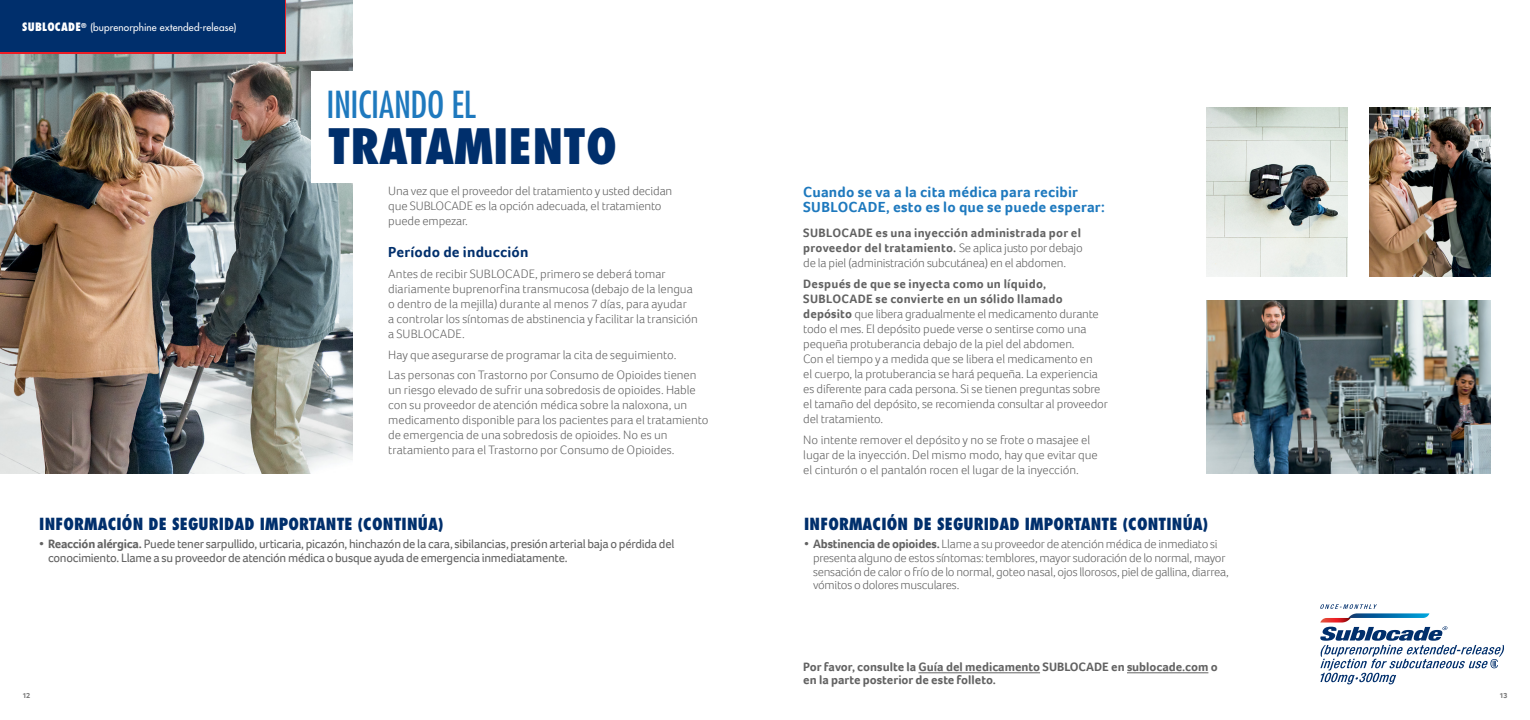
<style>
.page{position:relative;width:1530px;height:720px;background:#fff}
.page>*{position:absolute;margin:0;border:0;box-sizing:border-box;transform-origin:0 0}
.t1{font:800 condensed 47.5px "Futura Std";color:#002f6c}
.t2{font:condensed 36.25px "Futura Std";letter-spacing:-.01em;color:#1e79be}
.t3{font:800 condensed 16.25px "Futura Std";letter-spacing:.01em;color:#002f6c}
.t4{font:700 15px/15px "Foco";letter-spacing:.015em;color:#1e79be}
.t5{font:700 15px "Foco";letter-spacing:.01em;color:#002f6c}
.Body{font:300 12.5px/15px "Foco";letter-spacing:-.01em;color:#626262}
.generic_headline{font:300 12.5px/15px "Foco";letter-spacing:-.005em;color:#626262}
.Paragraph_Style_1{font:300 12.5px/13.8px "Foco";letter-spacing:-.025em;color:#626262}
.Paragraph_Style_1-2{font:12.5px/13.8px "Foco";letter-spacing:-.025em;color:#626262}
.t6{font:700 12.5px/12.5px "Foco";color:#626262}
.t7{font:500 10px "Futura Std";letter-spacing:.015em;color:#fff}
.t8{font:700 7.5px "Foco";color:#787878}
.s1{font-weight:800;font-stretch:condensed;font-size:11.25px}
.s2{font-weight:700}
</style>
<div class="page">
<img style="left:0;top:0;width:353px;height:474px">
<div style="left:311px;top:72px;width:313px;height:111px;background:#fff"></div>
<img style="left:1206px;top:301px;width:284px;height:173px">
<img style="left:1206px;top:107px;width:142px;height:170px">
<img style="left:1370px;top:107px;width:120px;height:170px">
<div style="left:0;top:0;width:286px;height:53px;background:#002f6c"></div>
<hr style="left:918px;top:672px;width:122px;height:1px;background:#626262">
<hr style="left:1127px;top:672px;width:81px;height:1px;background:#626262">
<svg style="left:1320px;top:604px;width:184px;height:80px"></svg>
<p class="t7" style="left:22px;top:21px;width:216px"><span class="s1">SUBLOCADE</span><sup>®</sup> (buprenorphine extended-release)</p>
<p class="t2" style="left:327px;top:83px;width:151px">INICIANDO EL</p>
<p class="t1" style="left:328px;top:117px;width:291px">TRATAMIENTO</p>
<p class="generic_headline" style="left:388px;top:183px;width:286px">Una vez que el proveedor del tratamiento y usted decidan que SUBLOCADE es la opción adecuada, el tratamiento puede empezar.</p>
<p class="t5" style="left:388px;top:242px;width:142px">Período de inducción</p>
<p class="generic_headline" style="left:388px;top:266px;width:311px">Antes de recibir SUBLOCADE, primero se deberá tomar diariamente buprenorfina transmucosa (debajo de la lengua o dentro de la mejilla) durante al menos 7 días, para ayudar<br>a controlar los síntomas de abstinencia y facilitar la transición a SUBLOCADE.</p>
<p class="generic_headline" style="left:388px;top:347px;width:290px">Hay que asegurarse de programar la cita de seguimiento.</p>
<p class="generic_headline" style="left:388px;top:367px;width:322px">Las personas con Trastorno por Consumo de Opioides tienen un riesgo elevado de sufrir una sobredosis de opioides. Hable con su proveedor de atención médica sobre la naloxona, un medicamento disponible para los pacientes para el tratamiento de emergencia de una sobredosis de opioides. No es un tratamiento para el Trastorno por Consumo de Opioides.</p>
<p class="t3" style="left:39px;top:514px;width:406px">INFORMACIÓN DE SEGURIDAD IMPORTANTE (CONTINÚA)</p>
<p class="Paragraph_Style_1-2" style="left:48px;top:537px;width:628px;text-indent:-9px"><span class="s2">• Reacción alérgica.</span> Puede tener sarpullido, urticaria, picazón, hinchazón de la cara, sibilancias, presión arterial baja o pérdida del conocimiento. Llame a su proveedor de atención médica o busque ayuda de emergencia inmediatamente.</p>
<h2 class="t4" style="left:803px;top:184px;width:303px">Cuando se va a la cita médica para recibir<br>SUBLOCADE, esto es lo que se puede esperar:</h2>
<p class="Body" style="left:803px;top:226px;width:281px"><span class="s2">SUBLOCADE es una inyección administrada por el proveedor del tratamiento.</span> Se aplica justo por debajo de la piel (administración subcutánea) en el abdomen.</p>
<p class="Body" style="left:803px;top:276px;width:306px"><span class="s2">Después de que se inyecta como un líquido, SUBLOCADE se convierte en un sólido llamado depósito</span> que libera gradualmente el medicamento durante todo el mes. El depósito puede verse o sentirse como una pequeña protuberancia debajo de la piel del abdomen.<br>Con el tiempo y a medida que se libera el medicamento en<br>el cuerpo, la protuberancia se hará pequeña. La experiencia es diferente para cada persona. Si se tienen preguntas sobre el tamaño del depósito, se recomienda consultar al proveedor del tratamiento.</p>
<p class="Body" style="left:803px;top:432px;width:296px">No intente remover el depósito y no se frote o masajee el lugar de la inyección. Del mismo modo, hay que evitar que el cinturón o el pantalón rocen el lugar de la inyección.</p>
<p class="t3" style="left:804px;top:514px;width:406px">INFORMACIÓN DE SEGURIDAD IMPORTANTE (CONTINÚA)</p>
<p class="Paragraph_Style_1" style="left:813px;top:537px;width:417px;text-indent:-9px"><span class="s2">• Abstinencia de opioides.</span> Llame a su proveedor de atención médica de inmediato si presenta alguno de estos síntomas: temblores, mayor sudoración de lo normal, mayor sensación de calor o frío de lo normal, goteo nasal, ojos llorosos, piel de gallina, diarrea, vómitos o dolores musculares.</p>
<p class="t6" style="left:803px;top:661px;width:416px">Por favor, consulte la Guía del medicamento SUBLOCADE en sublocade.com o en la parte posterior de este folleto.</p>
<p class="t8" style="left:22px;top:690px;width:9px">12</p>
<p class="t8" style="left:1499px;top:690px;width:10px">13</p>
</div>
